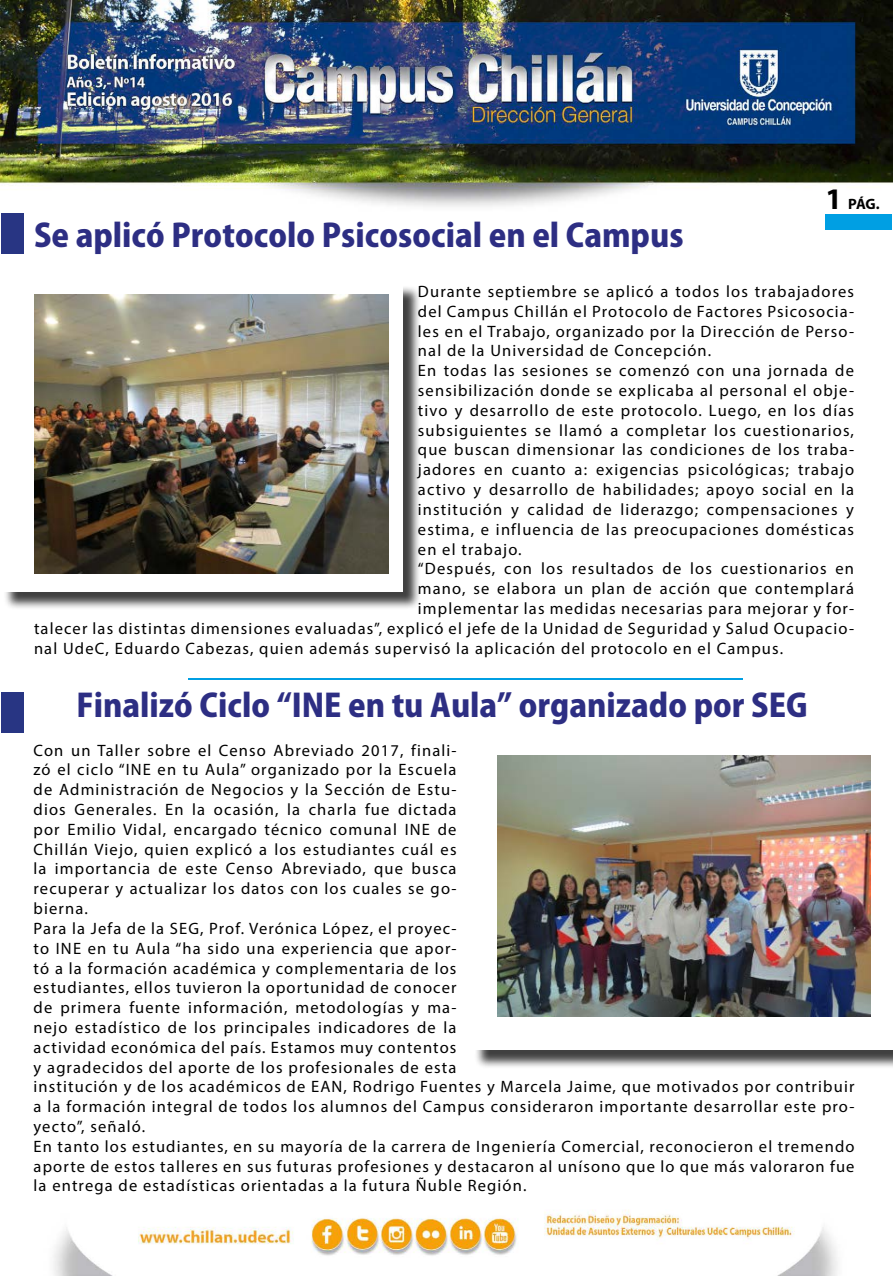
<style>
.page{position:relative;width:893px;height:1276px;background:#fff}
.page>*{position:absolute;margin:0;border:0;box-sizing:border-box;transform-origin:0 0}
.t1{font:800 31.5px "Koz Go Pr 6 N";color:#2d2e83}
.t2{font:16.5px/19.8px "Myriad Pro";letter-spacing:.07em;color:#000}
.t3{font:700 15px "Myriad Pro";color:#000}
.s1{font-size:30px}
</style>
<div class="page">
<img style="left:0;top:0;width:893px;height:1276px">
<div style="left:3px;top:285px;width:419px;height:325px;background:#000;opacity:.75"></div>
<div style="left:1px;top:283px;width:402px;height:309px;background:#fff"></div>
<div style="left:474px;top:741px;width:419px;height:328px;background:#000;opacity:.75"></div>
<div style="left:471px;top:738px;width:422px;height:312px;background:#fff"></div>
<img style="left:497px;top:756px;width:373px;height:261px">
<hr style="left:188px;top:678px;width:555px;height:1px;background:#009fe3">
<div style="left:825px;top:214px;width:67px;height:15px;background:#009fe3"></div>
<div style="left:1px;top:213px;width:23px;height:41px;background:#283583"></div>
<img style="left:34px;top:294px;width:354px;height:280px">
<div style="left:1px;top:692px;width:23px;height:41px;background:#283583"></div>
<h1 class="t1" style="left:34px;top:218px;width:651px">Se aplicó Protocolo Psicosocial en el Campus</h1>
<p class="t3" style="left:825px;top:195px;width:56px"><span class="s1">1</span> PÁG.</p>
<p class="t2" style="left:418px;top:281px;width:438px">Durante septiembre se aplicó a todos los trabajadores</p>
<p class="t2" style="left:418px;top:301px;width:438px">del Campus Chillán el Protocolo de Factores Psicosocia-</p>
<p class="t2" style="left:418px;top:321px;width:438px">les en el Trabajo, organizado por la Dirección de Perso-</p>
<p class="t2" style="left:418px;top:341px;width:295px">nal de la Universidad de Concepción.</p>
<p class="t2" style="left:418px;top:360px;width:438px">En todas las sesiones se comenzó con una jornada de</p>
<p class="t2" style="left:418px;top:380px;width:438px">sensibilización donde se explicaba al personal el obje-</p>
<p class="t2" style="left:418px;top:400px;width:438px">tivo y desarrollo de este protocolo. Luego, en los días</p>
<p class="t2" style="left:418px;top:420px;width:438px">subsiguientes se llamó a completar los cuestionarios,</p>
<p class="t2" style="left:418px;top:440px;width:438px">que buscan dimensionar las condiciones de los traba-</p>
<p class="t2" style="left:418px;top:459px;width:438px">jadores en cuanto a: exigencias psicológicas; trabajo</p>
<p class="t2" style="left:418px;top:479px;width:438px">activo y desarrollo de habilidades; apoyo social en la</p>
<p class="t2" style="left:418px;top:499px;width:438px">institución y calidad de liderazgo; compensaciones y</p>
<p class="t2" style="left:418px;top:519px;width:438px">estima, e influencia de las preocupaciones domésticas</p>
<p class="t2" style="left:418px;top:539px;width:105px">en el trabajo.</p>
<p class="t2" style="left:418px;top:558px;width:438px">“Después, con los resultados de los cuestionarios en</p>
<p class="t2" style="left:418px;top:578px;width:438px">mano, se elabora un plan de acción que contemplará</p>
<p class="t2" style="left:418px;top:598px;width:438px">implementar las medidas necesarias para mejorar y for-</p>
<p class="t2" style="left:34px;top:618px;width:822px">talecer las distintas dimensiones evaluadas”, explicó el jefe de la Unidad de Seguridad y Salud Ocupacio-</p>
<p class="t2" style="left:34px;top:638px;width:751px">nal UdeC, Eduardo Cabezas, quien además supervisó la aplicación del protocolo en el Campus.</p>
<h1 class="t1" style="left:77px;top:688px;width:733px">Finalizó Ciclo “INE en tu Aula” organizado por SEG</h1>
<p class="t2" style="left:34px;top:740px;width:822px">Con un Taller sobre el Censo Abreviado 2017, finali-<br>zó el ciclo “INE en tu Aula” organizado por la Escuela<br>de Administración de Negocios y la Sección de Estu-<br>dios Generales. En la ocasión, la charla fue dictada<br>por Emilio Vidal, encargado técnico comunal INE de<br>Chillán Viejo, quien explicó a los estudiantes cuál es<br>la importancia de este Censo Abreviado, que busca<br>recuperar y actualizar los datos con los cuales se go-<br>bierna.<br>Para la Jefa de la SEG, Prof. Verónica López, el proyec-<br>to INE en tu Aula “ha sido una experiencia que apor-<br>tó a la formación académica y complementaria de los<br>estudiantes, ellos tuvieron la oportunidad de conocer<br>de primera fuente información, metodologías y ma-<br>nejo estadístico de los principales indicadores de la<br>actividad económica del país. Estamos muy contentos<br>y agradecidos del aporte de los profesionales de esta<br>institución y de los académicos de EAN, Rodrigo Fuentes y Marcela Jaime, que motivados por contribuir a la formación integral de todos los alumnos del Campus consideraron importante desarrollar este pro&shy;yecto”, señaló.<br>En tanto los estudiantes, en su mayoría de la carrera de Ingeniería Comercial, reconocieron el tremendo aporte de estos talleres en sus futuras profesiones y destacaron al unísono que lo que más valoraron fue la entrega de estadísticas orientadas a la futura Ñuble Región.</p>
</div>
